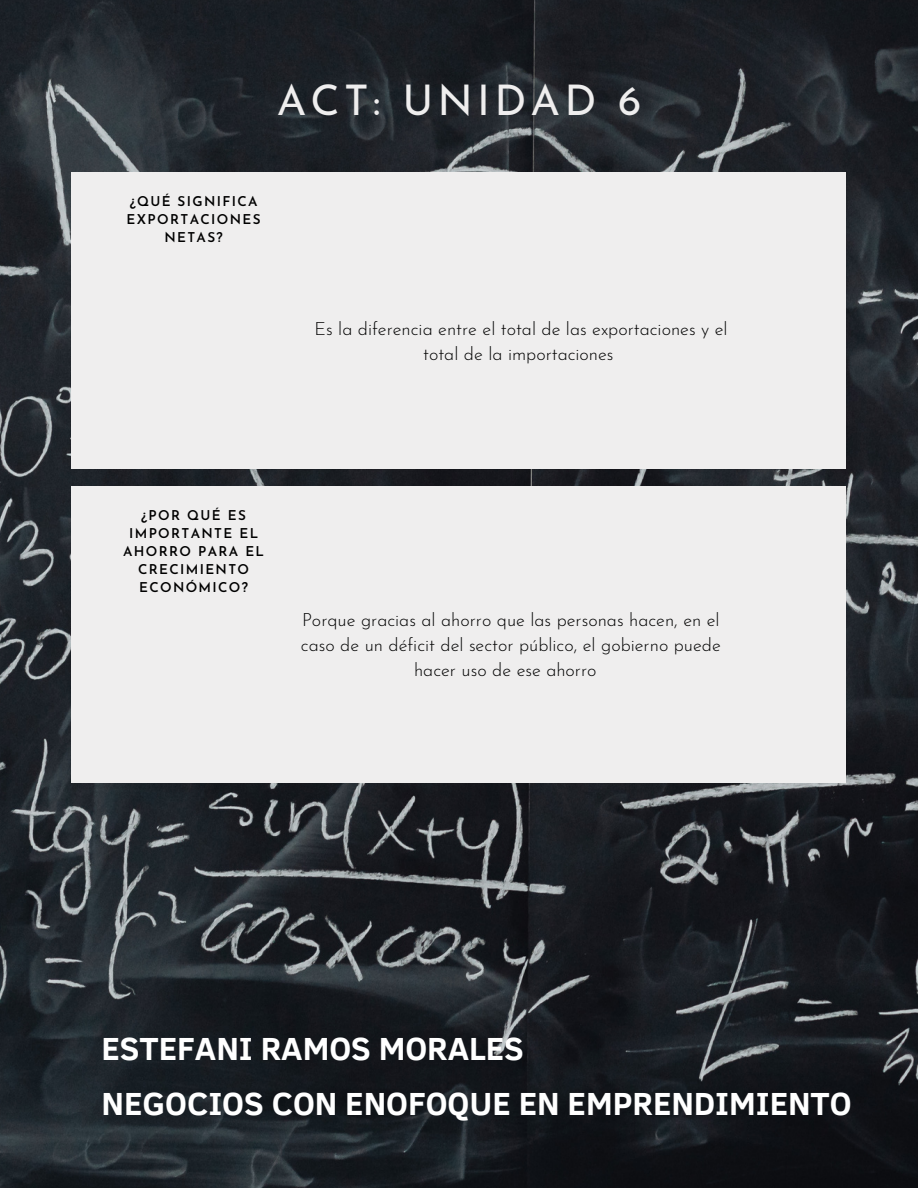
<style>
.page{position:relative;width:918px;height:1188px;background:#fff}
.page>*{position:absolute;margin:0;border:0;box-sizing:border-box;transform-origin:0 0}
.t1{font:42.3px "Josefin Sans";letter-spacing:.1em;color:#efeeee}
.t2{font:700 32.85px/55.2px "Clear Sans";color:#fff}
.t3{font:300 18px/24.8px "Josefin Sans";color:#000;text-align:center}
.t4{font:600 13.5px/18px "Josefin Sans";letter-spacing:.1em;color:#000;text-align:center}
</style>
<div class="page">
<img style="left:0;top:0;width:918px;height:1188px">
<div style="left:71px;top:172px;width:775px;height:297px;background:#efeeee"></div>
<div style="left:71px;top:486px;width:775px;height:296px;background:#efeeee"></div>
<h1 class="t1" style="left:277px;top:83px;width:366px">ACT: UNIDAD 6</h1>
<p class="t4" style="left:127px;top:194px;width:135px">¿QUÉ SIGNIFICA<br>EXPORTACIONES<br>NETAS?</p>
<p class="t3" style="left:315px;top:319px;width:415px">Es la diferencia entre el total de las exportaciones y el total de la importaciones</p>
<p class="t4" style="left:123px;top:508px;width:143px">¿POR QUÉ ES<br>IMPORTANTE EL<br>AHORRO PARA EL<br>CRECIMIENTO<br>ECONÓMICO?</p>
<p class="t3" style="left:302px;top:609px;width:419px">Porque gracias al ahorro que las personas hacen, en el</p>
<p class="t3" style="left:301px;top:634px;width:421px">caso de un déficit del sector público, el gobierno puede</p>
<p class="t3" style="left:414px;top:659px;width:184px">hacer uso de ese ahorro</p>
<h2 class="t2" style="left:102px;top:1019px;width:752px">ESTEFANI RAMOS MORALES<br>NEGOCIOS CON ENOFOQUE EN EMPRENDIMIENTO</h2>
</div>
